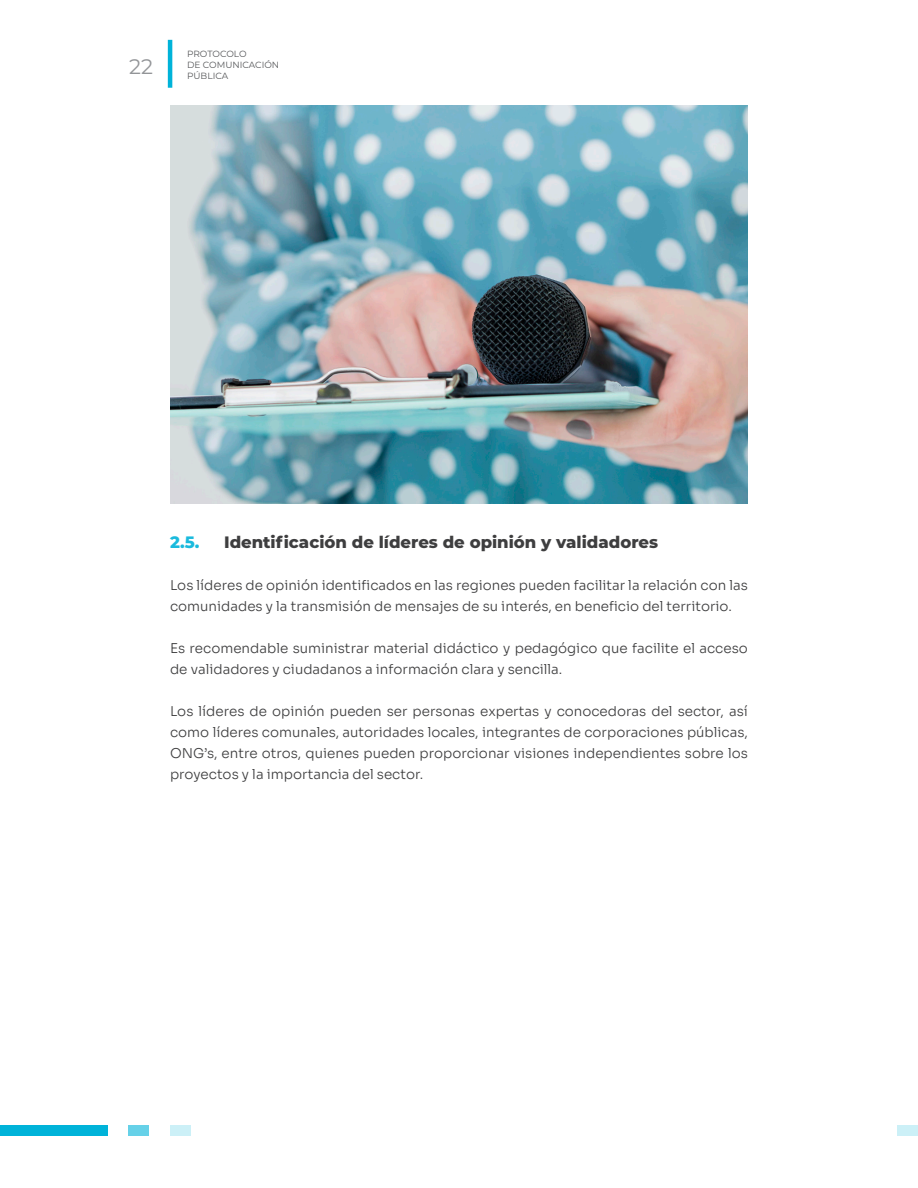
<style>
.page{position:relative;width:918px;height:1188px;background:#fff}
.page>*{position:absolute;margin:0;border:0;box-sizing:border-box;transform-origin:0 0}
.t1{font:21px "Montserrat";color:#939598}
.t2{font:800 16.5px "Montserrat";color:#3e3e3f}
.t3{font:800 16.5px "Montserrat";color:#1abadd}
.t4{font:300 13.5px/21px "Sora";color:#3e3e3f}
.t5{font:9px/10.8px "Montserrat";color:#57585a}
</style>
<div class="page">
<hr style="left:168px;top:40px;width:4px;height:48px;background:#00b3d9">
<div style="left:897px;top:1125px;width:21px;height:11px;background:#ccf0f7"></div>
<div style="left:170px;top:1125px;width:21px;height:11px;background:#ccf0f7"></div>
<div style="left:128px;top:1125px;width:21px;height:11px;background:#66d1e8"></div>
<div style="left:0;top:1125px;width:107px;height:11px;background:#00b3d9"></div>
<img style="left:170px;top:105px;width:577px;height:398px">
<h1 class="t1" style="left:129px;top:52px;width:25px">22</h1>
<p class="t5" style="left:187px;top:48px;width:94px">PROTOCOLO<br>DE COMUNICACIÓN</p>
<p class="t5" style="left:187px;top:70px;width:43px">PÚBLICA</p>
<p class="t3" style="left:170px;top:530px;width:31px">2.5.</p>
<p class="t2" style="left:224px;top:530px;width:436px">Identificación de líderes de opinión y validadores</p>
<p class="t4" style="left:170px;top:573px;width:579px">Los líderes de opinión identificados en las regiones pueden facilitar la relación con las comunidades y la transmisión de mensajes de su interés, en beneficio del territorio.</p>
<p class="t4" style="left:170px;top:636px;width:579px">Es recomendable suministrar material didáctico y pedagógico que facilite el acceso de validadores y ciudadanos a información clara y sencilla.</p>
<p class="t4" style="left:170px;top:699px;width:579px;text-align:justify">Los líderes de opinión pueden ser personas expertas y conocedoras del sector, así como líderes comunales, autoridades locales, integrantes de corporaciones públicas, ONG’s, entre otros, quienes pueden proporcionar visiones independientes sobre los proyectos y la importancia del sector.</p>
</div>
